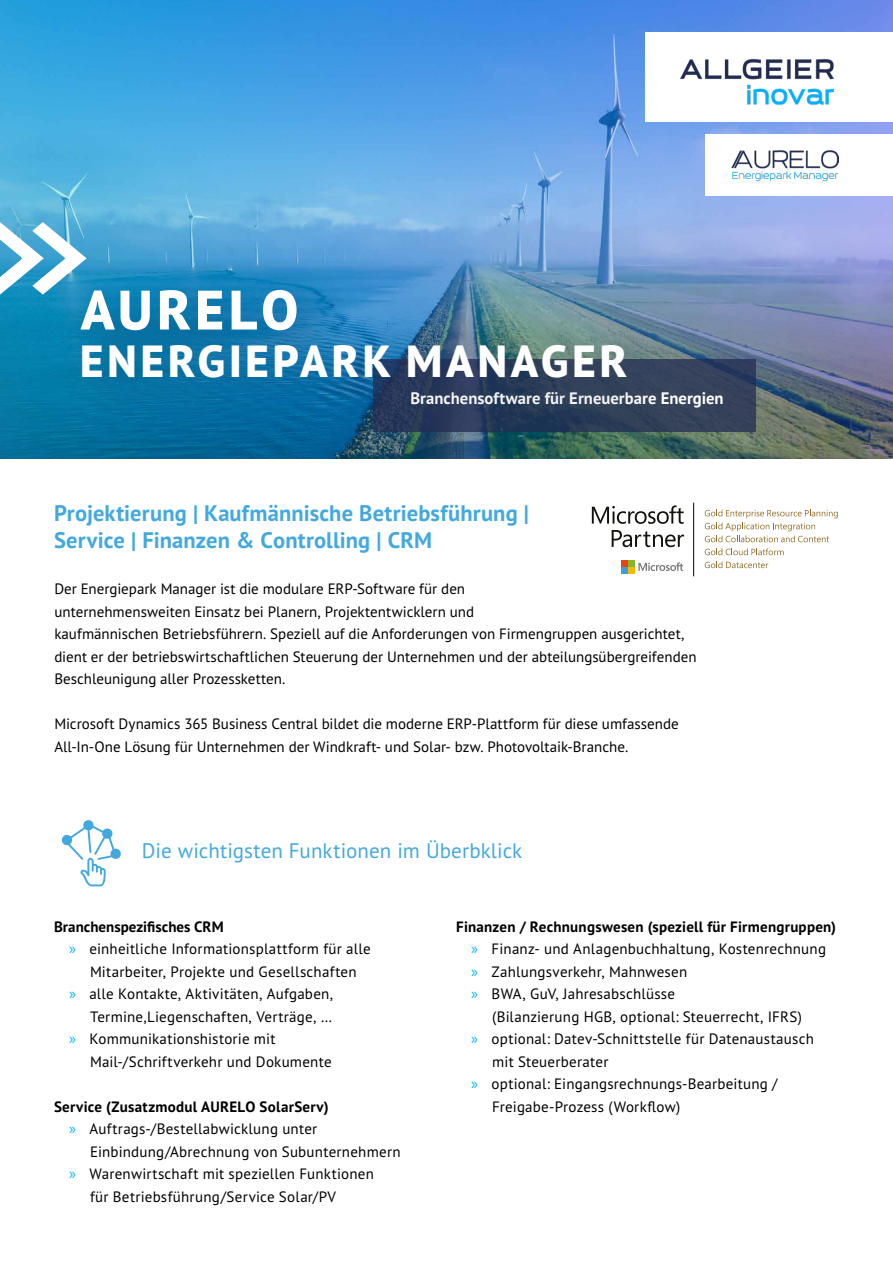
<style>
.page{position:relative;width:893px;height:1263px;background:#fff}
.page>*{position:absolute;margin:0;border:0;box-sizing:border-box;transform-origin:0 0}
.t1{font:800 55.5px "PT Sans Pro";letter-spacing:.08em;color:#fff}
.t2{font:800 45px "PT Sans Pro";letter-spacing:.09em;color:#fff}
.t3{font:700 22.5px/27px "PT Sans Pro";letter-spacing:.005em;color:#42a9e0}
.t4{font:21px "PT Sans Pro";letter-spacing:.005em;color:#42a9e0}
.t5{font:700 16.65px "PT Sans Pro";letter-spacing:.005em;color:#fff}
.t6{font:15px/22.5px "PT Sans Pro";letter-spacing:.01em;color:#000}
.t7{font:700 15px "PT Sans Pro";letter-spacing:.015em;color:#000}
.s1{font-family:"Myriad Pro";font-size:16.5px;color:#00b1ff}
</style>
<div class="page">
<img style="left:0;top:0;width:893px;height:459px">
<div style="left:705px;top:134px;width:188px;height:61px;background:#fff"></div>
<svg style="left:0;top:222px;width:87px;height:73px"></svg>
<svg style="left:373px;top:359px;width:383px;height:73px;fill:#35415b"></svg>
<div style="left:55px;top:257px;width:624px;height:172px;background:#232c53;opacity:.48"></div>
<svg style="left:62px;top:820px;width:59px;height:66px"></svg>
<svg style="left:592px;top:505px;width:92px;height:19px"></svg>
<svg style="left:612px;top:530px;width:72px;height:17px"></svg>
<div style="left:621px;top:560px;width:7px;height:7px;background:#e74516"></div>
<div style="left:628px;top:560px;width:6px;height:7px;background:#85b727"></div>
<div style="left:621px;top:567px;width:7px;height:6px;background:#3c9fd9"></div>
<svg style="left:628px;top:562px;width:55px;height:11px"></svg>
<hr style="left:693px;top:503px;width:1px;height:73px;background:#000">
<svg style="left:705px;top:510px;width:133px;height:32px"></svg>
<svg style="left:705px;top:548px;width:79px;height:7px"></svg>
<svg style="left:705px;top:561px;width:63px;height:7px"></svg>
<img style="left:731px;top:150px;width:108px;height:32px">
<div style="left:645px;top:32px;width:248px;height:90px;background:#fff"></div>
<img style="left:680px;top:58px;width:154px;height:47px">
<h1 class="t1" style="left:81px;top:273px;width:219px">AURELO</h1>
<h2 class="t2" style="left:80px;top:331px;width:548px">ENERGIEPARK MANAGER</h2>
<p class="t5" style="left:410px;top:387px;width:315px">Branchensoftware für Erneuerbare Energien</p>
<h3 class="t3" style="left:54px;top:500px;width:477px">Projektierung | Kaufmännische Betriebsführung |<br>Service | Finanzen &amp; Controlling | CRM</h3>
<p class="t6" style="left:54px;top:577px;width:644px">Der Energiepark Manager ist die modulare ERP-Software für den<br>unternehmensweiten Einsatz bei Planern, Projektentwicklern und<br>kaufmännischen Betriebsführern. Speziell auf die Anforderungen von Firmengruppen ausgerichtet, dient er der betriebswirtschaftlichen Steuerung der Unternehmen und der abteilungsübergreifenden Beschleunigung aller Prozessketten.</p>
<p class="t6" style="left:54px;top:712px;width:626px">Microsoft Dynamics 365 Business Central bildet die moderne ERP-Plattform für diese umfassende<br>All-In-One Lösung für Unternehmen der Windkraft- und Solar- bzw. Photovoltaik-Branche.</p>
<h3 class="t4" style="left:142px;top:837px;width:382px">Die wichtigsten Funktionen im Überbklick</h3>
<p class="t7" style="left:54px;top:916px;width:171px">Branchenspezifisches CRM</p>
<p class="t6" style="left:69px;top:937px;width:303px"><span class="s1">»</span> einheitliche Informationsplattform für alle</p>
<p class="t6" style="left:90px;top:960px;width:268px">Mitarbeiter, Projekte und Gesellschaften</p>
<p class="t6" style="left:69px;top:982px;width:266px"><span class="s1">»</span> alle Kontakte, Aktivitäten, Aufgaben,</p>
<p class="t6" style="left:90px;top:1005px;width:244px">Termine,Liegenschaften, Verträge, …</p>
<p class="t6" style="left:69px;top:1027px;width:208px"><span class="s1">»</span> Kommunikationshistorie mit</p>
<p class="t6" style="left:90px;top:1050px;width:243px">Mail-/Schriftverkehr und Dokumente</p>
<p class="t7" style="left:54px;top:1096px;width:276px">Service (Zusatzmodul AURELO SolarServ)</p>
<p class="t6" style="left:69px;top:1117px;width:250px"><span class="s1">»</span> Auftrags-/Bestellabwicklung unter</p>
<p class="t6" style="left:90px;top:1140px;width:312px">Einbindung/Abrechnung von Subunternehmern</p>
<p class="t6" style="left:69px;top:1162px;width:306px"><span class="s1">»</span> Warenwirtschaft mit speziellen Funktionen</p>
<p class="t6" style="left:90px;top:1185px;width:248px">für Betriebsführung/Service Solar/PV</p>
<p class="t7" style="left:456px;top:916px;width:381px">Finanzen / Rechnungswesen (speziell für Firmengruppen)</p>
<p class="t6" style="left:471px;top:937px;width:356px"><span class="s1">»</span> Finanz- und Anlagenbuchhaltung, Kostenrechnung</p>
<p class="t6" style="left:471px;top:960px;width:218px"><span class="s1">»</span> Zahlungsverkehr, Mahnwesen</p>
<p class="t6" style="left:471px;top:982px;width:205px"><span class="s1">»</span> BWA, GuV, Jahresabschlüsse</p>
<p class="t6" style="left:492px;top:1005px;width:311px">(Bilanzierung HGB, optional: Steuerrecht, IFRS)</p>
<p class="t6" style="left:471px;top:1027px;width:344px"><span class="s1">»</span> optional: Datev-Schnittstelle für Datenaustausch</p>
<p class="t6" style="left:492px;top:1050px;width:118px">mit Steuerberater</p>
<p class="t6" style="left:471px;top:1072px;width:308px"><span class="s1">»</span> optional: Eingangsrechnungs-Bearbeitung /</p>
<p class="t6" style="left:492px;top:1095px;width:190px">Freigabe-Prozess (Workflow)</p>
</div>
